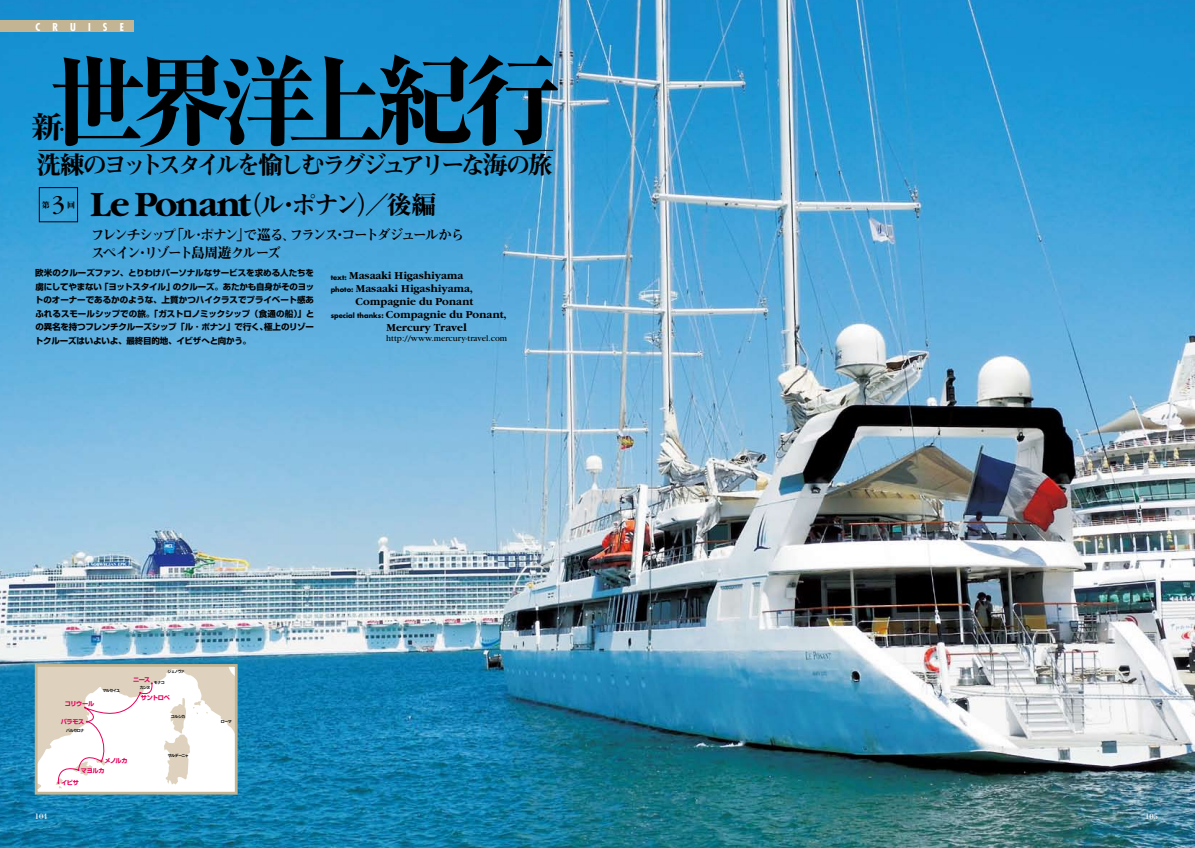
<style>
.page{position:relative;width:1195px;height:848px;background:#fff}
.page>*{position:absolute;margin:0;border:0;box-sizing:border-box;transform-origin:0 0}
.t1{font:800 98.6px "Ryumin Pro";letter-spacing:-.115em;color:#000}
.t2{font:800 29.7px "Ryumin Pro";color:#000;scale:1.05 1}
.t3{font:25.4px "Garamond";color:#000}
.t4{font:25.1px "Midashi Min Pro MA31";color:#000}
.t5{font:24.8px "Midashi Min Pro MA31";letter-spacing:-.175em;color:#000}
.t6{font:14.2px/17.7px "Midashi Min Pro MA31";letter-spacing:-.145em;color:#000}
.t7{font:700 11.1px "Garamond";color:#000}
.t8{font:700 condensed 10.6px "Futura";letter-spacing:1.14em;color:#fff}
.t9{font:8.8px "Garamond";color:#000}
.t10{font:700 8.5px/13.5px "Shin Go Pro";letter-spacing:-.025em;color:#000;text-align:justify}
.t11{font:8.5px "Bodoni";color:#fff}
.t12{font:8px "Midashi Min Pro MA31";color:#000}
.t13{font:700 6.2px/10.3px "Shin Go Pro";letter-spacing:-.05em;color:#e5005a}
.t14{font:700 3.9px "Jun 501 Pro";letter-spacing:-.115em;color:#000}
.s1{font-family:"Garamond";font-weight:700;font-size:37.1px}
.s2{font-family:"Futura";font-size:6.8px}
</style>
<div class="page">
<img style="left:0;top:0;width:1194px;height:847px">
<svg style="left:39px;top:668px;width:194px;height:122px"></svg>
<div style="left:35px;top:664px;width:202px;height:130px;border:3px solid #c3b593"></div>
<div style="left:0;top:21px;width:134px;height:11px;background:#c3b593"></div>
<hr style="left:39px;top:150px;width:514px;height:1px;background:#040103">
<div style="left:39px;top:187px;width:39px;height:35px;border:1px solid #040103"></div>
<svg style="left:0;top:842px;width:2px;height:6px"></svg>
<svg style="left:1191px;top:842px;width:4px;height:6px"></svg>
<p class="t8" style="left:35px;top:20px;width:90px">CRUISE</p>
<h1 class="t1" style="left:48px;top:23px;width:515px">世界洋上紀行</h1>
<h2 class="t2" style="left:31px;top:103px;width:31px">新</h2>
<h3 class="t5" style="left:36px;top:145px;width:518px">洗練のヨットスタイルを愉しむラグジュアリーな海の旅</h3>
<h3 class="t4" style="left:90px;top:185px;width:347px"><span class="s1">Le Ponan</span>（<span class="s1">t</span> ル・ポナン）／後編</h3>
<h3 class="t6" style="left:91px;top:225px;width:375px">フレンチシップ「ル･ポナン」で巡る、フランス・コートダジュールからスペイン・リゾート島周遊クルーズ</h3>
<p class="t12" style="left:42px;top:199px;width:9px">第</p>
<h3 class="t3" style="left:52px;top:190px;width:15px">3</h3>
<p class="t12" style="left:67px;top:199px;width:9px">回</p>
<p class="t10" style="left:35px;top:265px;width:281px">欧米のクルーズファン、とりわけパーソナルなサービスを求める人たちを虜にしてやまない「ヨットスタイル」のクルーズ。あたかも自身がそのヨットのオーナーであるかのような、上質かつハイクラスでプライベート感あふれるスモールシップでの旅。「ガストロノミックシップ（食通の船）」との異名を持つフレンチクルーズシップ「ル･ポナン」で行く、極上のリゾートクルーズはいよいよ、最終目的地、イビザへと向かう。</p>
<h3 class="t7" style="left:330px;top:270px;width:134px"><span class="s2">text:</span> Masaaki Higashiyama</h3>
<h3 class="t7" style="left:330px;top:283px;width:144px"><span class="s2">photo:</span> Masaaki Higashiyama,</h3>
<h3 class="t7" style="left:355px;top:295px;width:119px">Compagnie du Ponant</h3>
<h3 class="t7" style="left:330px;top:308px;width:177px"><span class="s2">special thanks:</span> Compagnie du Ponant,</h3>
<h3 class="t7" style="left:386px;top:321px;width:82px">Mercury Travel</h3>
<p class="t9" style="left:386px;top:334px;width:122px">http://www.mercury-travel.com</p>
<p class="t14" style="left:167px;top:668px;width:19px">ジェノヴァ</p>
<p class="t13" style="left:133px;top:673px;width:19px">ニース</p>
<p class="t13" style="left:141px;top:691px;width:31px">サントロペ</p>
<p class="t14" style="left:154px;top:679px;width:12px">モナコ</p>
<p class="t14" style="left:140px;top:684px;width:12px">カンヌ</p>
<p class="t14" style="left:102px;top:686px;width:19px">マルセイユ</p>
<p class="t13" style="left:65px;top:698px;width:31px">コリウール</p>
<p class="t13" style="left:61px;top:715px;width:25px">パラモス</p>
<p class="t13" style="left:81px;top:754px;width:48px;text-indent:24px">メノルカマヨルカ</p>
<p class="t13" style="left:61px;top:777px;width:19px">イビサ</p>
<p class="t14" style="left:171px;top:713px;width:16px">コルシカ</p>
<p class="t14" style="left:66px;top:727px;width:20px">バルセロナ</p>
<p class="t14" style="left:168px;top:752px;width:22px">サルデーニャ</p>
<p class="t14" style="left:221px;top:718px;width:12px">ローマ</p>
<p class="t11" style="left:35px;top:811px;width:14px">104</p>
<p class="t11" style="left:1145px;top:811px;width:14px">105</p>
</div>
